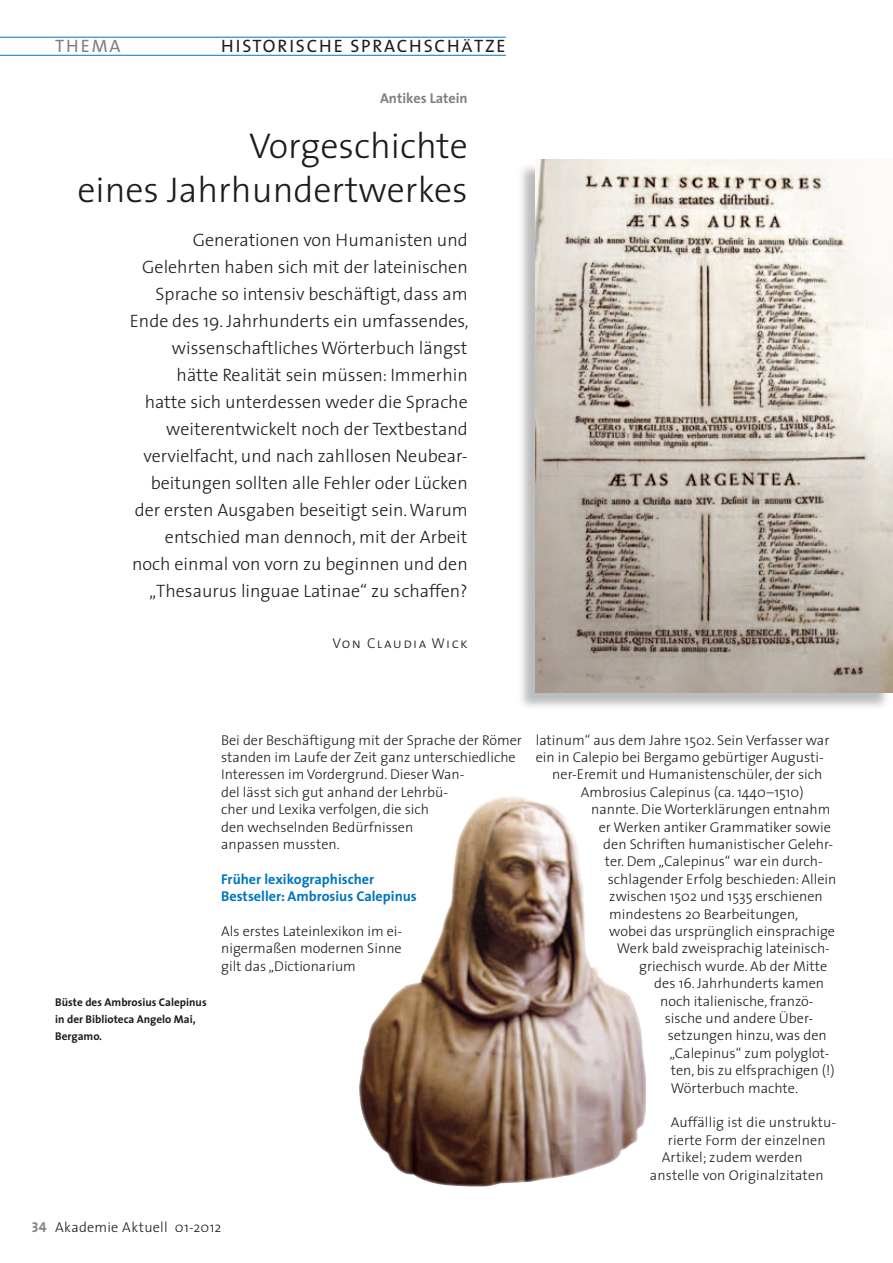
<style>
.page{position:relative;width:893px;height:1263px;background:#fff}
.page>*{position:absolute;margin:0;border:0;box-sizing:border-box;transform-origin:0 0}
.t1{font:300 36px/43.2px "The Sans";color:#1b1c20;text-align:right}
.t2{font:300 18px/27px "The Sans";color:#1b1c20;text-align:right}
.t3{font:18px "The Sans";letter-spacing:.1em;color:#1b1c20}
.t4{font:18px "The Sans";letter-spacing:.1em;color:#818084}
.t5{font:300 14.25px/17.4px "The Sans";color:#1b1c20}
.t6{font:700 14.25px/17.4px "The Sans";color:#0076be}
.t7{font:300 14.25px "The Sans";letter-spacing:.02em;color:#1b1c20}
.t8{font:14.25px "The Sans Light Caps";letter-spacing:.1em;color:#1b1c20}
.t9{font:700 14.25px "The Sans";color:#818084}
.t10{font:700 11.25px/17.4px "The Sans";color:#1b1c20}
.s1{font-size:15.3px}
.s2{font-family:"The Sans Bold Caps";font-weight:400;color:#818084}
</style>
<div class="page">
<hr style="left:0;top:55px;width:506px;height:1px;background:#0076be">
<hr style="left:0;top:37px;width:506px;height:1px;background:#0076be">
<img style="left:359px;top:796px;width:287px;height:390px">
<div style="left:517px;top:162px;width:374px;height:549px;background:#1b1c20;opacity:.3"></div>
<img style="left:536px;top:159px;width:357px;height:533px">
<p class="t4" style="left:55px;top:31px;width:67px">THEMA</p>
<p class="t3" style="left:221px;top:31px;width:286px">H ISTORISCHE SPRACHSCH<span class="s1">Ä</span>TZE</p>
<p class="t9" style="left:380px;top:86px;width:89px">Antikes Latein</p>
<h1 class="t1" style="left:77px;top:124px;width:392px">Vorgeschichte<br>eines Jahrhundertwerkes</h1>
<p class="t2" style="left:130px;top:225px;width:340px">Generationen von Humanisten und Gelehrten haben sich mit der lateinischen Sprache so intensiv beschäftigt, dass am Ende des 19. Jahrhunderts ein umfassendes, wissenschaftliches Wörterbuch längst hätte Realität sein müssen: Immerhin<br>hatte sich unterdessen weder die Sprache weiterentwickelt noch der Textbestand vervielfacht, und nach zahllosen Neubear&shy;beitungen sollten alle Fehler oder Lücken der ersten Ausgaben beseitigt sein. Warum entschied man dennoch, mit der Arbeit noch einmal von vorn zu beginnen und den „Thesaurus linguae Latinae“ zu schaffen?</p>
<p class="t8" style="left:333px;top:631px;width:137px">Von Claudia Wick</p>
<p class="t10" style="left:55px;top:993px;width:153px">Büste des Ambrosius Calepinus in der Biblioteca Angelo Mai,<br>Bergamo.</p>
<p class="t5" style="left:221px;top:731px;width:302px">Bei der Beschäftigung mit der Sprache der Römer standen im Laufe der Zeit ganz unterschiedliche Interessen im Vordergrund. Dieser Wan-<br>del lässt sich gut anhand der Lehrbü-<br>cher und Lexika verfolgen, die sich<br>den wechselnden Bedürfnissen<br>anpassen mussten.</p>
<p class="t6" style="left:221px;top:870px;width:197px">Früher lexikographischer<br>Bestseller: Ambrosius Calepinus</p>
<p class="t5" style="left:221px;top:922px;width:183px;text-align:justify">Als erstes Lateinlexikon im ei&shy;nigermaßen modernen Sinne gilt das „Dictionarium</p>
<p class="t5" style="left:536px;top:731px;width:295px">latinum“ aus dem Jahre 1502. Sein Verfasser war</p>
<p class="t5" style="left:536px;top:748px;width:290px">ein in Calepio bei Bergamo gebürtiger Augusti-</p>
<p class="t5" style="left:552px;top:765px;width:272px">ner-Eremit und Humanistenschüler, der sich</p>
<p class="t5" style="left:581px;top:783px;width:224px">Ambrosius Calepinus (ca. 1440–1510)</p>
<p class="t5" style="left:591px;top:800px;width:241px">nannte. Die Worterklärungen entnahm</p>
<p class="t5" style="left:599px;top:818px;width:234px">er Werken antiker Grammatiker sowie</p>
<p class="t5" style="left:603px;top:835px;width:231px">den Schriften humanistischer Gelehr-</p>
<p class="t5" style="left:605px;top:852px;width:219px">ter. Dem „Calepinus“ war ein durch-</p>
<p class="t5" style="left:608px;top:870px;width:230px">schlagender Erfolg beschieden: Allein</p>
<p class="t5" style="left:609px;top:887px;width:215px">zwischen 1502 und 1535 erschienen</p>
<p class="t5" style="left:609px;top:905px;width:190px">mindestens 20 Bearbeitungen,</p>
<p class="t5" style="left:609px;top:922px;width:227px">wobei das ursprünglich einsprachige</p>
<p class="t5" style="left:617px;top:939px;width:215px">Werk bald zweisprachig lateinisch-</p>
<p class="t5" style="left:639px;top:957px;width:189px">griechisch wurde. Ab der Mitte</p>
<p class="t5" style="left:654px;top:974px;width:171px">des 16. Jahrhunderts kamen</p>
<p class="t5" style="left:660px;top:992px;width:155px">noch italienische, franzö-</p>
<p class="t5" style="left:665px;top:1009px;width:150px">sische und andere Über-</p>
<p class="t5" style="left:668px;top:1026px;width:161px">setzungen hinzu, was den</p>
<p class="t5" style="left:669px;top:1044px;width:162px">„Calepinus“ zum polyglot-</p>
<p class="t5" style="left:671px;top:1061px;width:165px">ten, bis zu elfsprachigen (!)</p>
<p class="t5" style="left:671px;top:1079px;width:129px">Wörterbuch machte.</p>
<p class="t5" style="left:671px;top:1113px;width:167px">Auffällig ist die unstruktu-</p>
<p class="t5" style="left:668px;top:1131px;width:159px">rierte Form der einzelnen</p>
<p class="t5" style="left:662px;top:1148px;width:143px">Artikel; zudem werden</p>
<p class="t5" style="left:650px;top:1166px;width:175px">anstelle von Originalzitaten</p>
<p class="t7" style="left:32px;top:1215px;width:191px"><span class="s2">34</span> Akademie Aktuell 01-2012</p>
</div>
